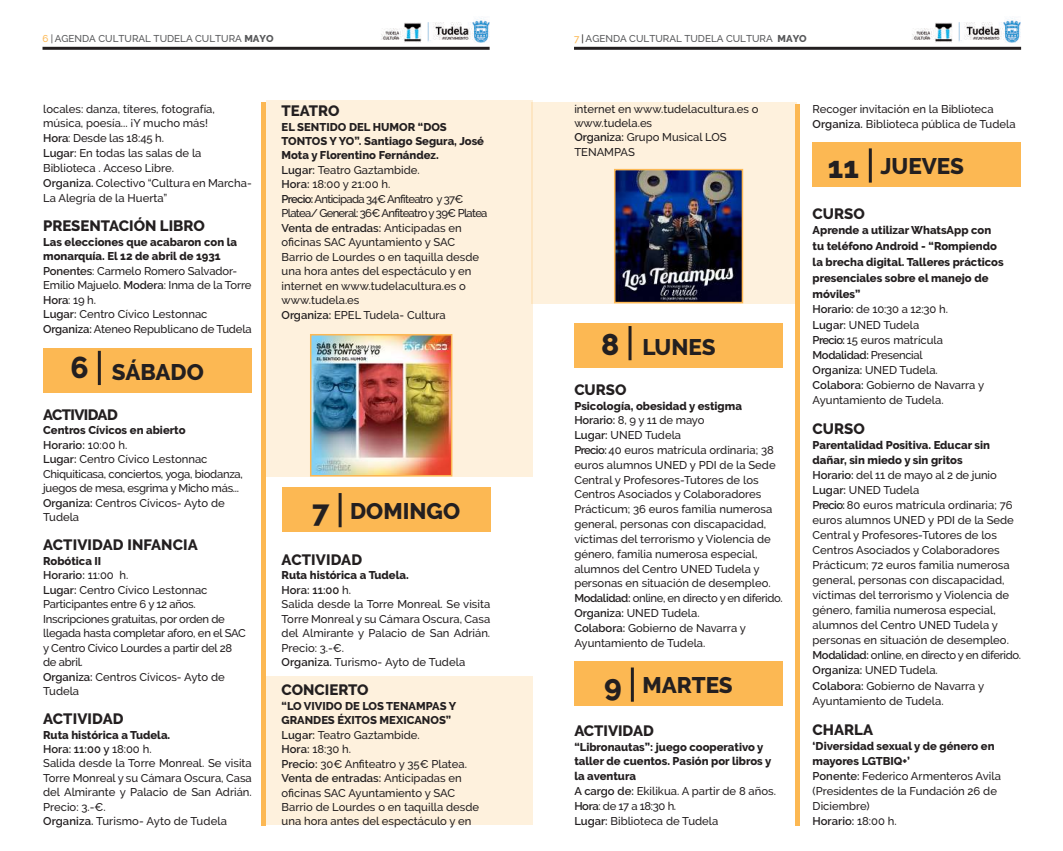
<style>
.page{position:relative;width:1063px;height:851px;background:#fff}
.page>*{position:absolute;margin:0;border:0;box-sizing:border-box;transform-origin:0 0}
.t1{font:800 22.5px "Raleway";color:#231f20}
.t2{font:800 15px "Raleway";color:#231f20}
.t3{font:800 15px "Raleway";letter-spacing:-.04em;color:#231f20}
.t4{font:500 11.25px/14.4px "Raleway";color:#231f20}
.t5{font:800 11.25px/15.5px "Raleway";color:#231f20}
.t6{font:500 11.25px/14.5px "Raleway";letter-spacing:-.025em;color:#231f20}
.t7{font:500 9.9px "Raleway";color:#57585a}
.s1{color:#fcb853}
.s2{font-weight:800}
.s3{color:#231f20}
.s4{font-weight:600}
.s5{font-size:30px}
.s6{font-weight:500}
</style>
<div class="page">
<hr style="left:43px;top:47px;width:447px;height:3px;background:#231f20">
<hr style="left:574px;top:47px;width:447px;height:3px;background:#231f20">
<img style="left:381px;top:17px;width:109px;height:26px">
<img style="left:912px;top:17px;width:108px;height:26px">
<div style="left:531px;top:102px;width:266px;height:201px;background:#fef1dd"></div>
<div style="left:267px;top:100px;width:266px;height:376px;background:#fef1dd"></div>
<div style="left:263px;top:676px;width:270px;height:148px;background:#fef1dd"></div>
<div style="left:261px;top:102px;width:5px;height:723px;background:#fcb853"></div>
<div style="left:795px;top:104px;width:5px;height:721px;background:#fcb853"></div>
<div style="left:43px;top:348px;width:209px;height:44px;background:#fcb853"></div>
<hr style="left:98px;top:351px;width:3px;height:34px;background:#231f20">
<div style="left:574px;top:323px;width:209px;height:45px;background:#fcb853"></div>
<hr style="left:629px;top:326px;width:3px;height:34px;background:#231f20">
<div style="left:282px;top:487px;width:208px;height:44px;background:#fcb853"></div>
<hr style="left:339px;top:493px;width:3px;height:34px;background:#231f20">
<img style="left:313px;top:337px;width:136px;height:136px">
<div style="left:310px;top:334px;width:142px;height:142px;border:2px solid #fcb854"></div>
<div style="left:574px;top:661px;width:209px;height:45px;background:#fcb853"></div>
<hr style="left:631px;top:667px;width:3px;height:34px;background:#231f20">
<img style="left:617px;top:172px;width:123px;height:128px">
<div style="left:614px;top:169px;width:129px;height:134px;border:2px solid #fcb854"></div>
<div style="left:812px;top:142px;width:208px;height:45px;background:#fcb853"></div>
<hr style="left:869px;top:148px;width:3px;height:34px;background:#231f20">
<p class="t7" style="left:43px;top:32px;width:233px"><span class="s1">6</span> | AGENDA CULTURAL TUDELA CULTURA <span class="s2">MAYO</span></p>
<p class="t7" style="left:574px;top:32px;width:234px"><span class="s1">7</span> <span class="s3">|</span> AGENDA CULTURAL TUDELA CULTURA <span class="s2">MAYO</span></p>
<p class="t4" style="left:43px;top:101px;width:210px;line-height:15px">locales: danza, títeres, fotografía, música, poesía... ¡Y mucho más!<br><span class="s4">Hora</span>: Desde las 18:45 h.<br><span class="s4">Lugar:</span> En todas las salas de la<br>Biblioteca . Acceso Libre.<br><span class="s4">Organiza.</span> Colectivo “Cultura en Marcha-<br>La Alegría de la Huerta”</p>
<h2 class="t2" style="left:43px;top:217px;width:163px">PRESENTACIÓN LIBRO</h2>
<p class="t4" style="left:43px;top:234px;width:210px"><span class="s2">Las elecciones que acabaron con la monarquía. El 12 de abril de 1931<br></span><span class="s4">Ponentes</span>: Carmelo Romero Salvador-<br>Emilio Majuelo. <span class="s4">Modera</span>: Inma de la Torre<br><span class="s4">Hora</span>: 19 h.<br><span class="s4">Lugar:</span> Centro Cívico Lestonnac<br><span class="s4">Organiza:</span> Ateneo Republicano de Tudela</p>
<h1 class="t1" style="left:70px;top:359px;width:135px"><span class="s5">6</span> SÁBADO</h1>
<h2 class="t3" style="left:43px;top:406px;width:76px">ACTIVIDAD</h2>
<p class="t6" style="left:43px;top:423px;width:201px"><span class="s2">Centros Cívicos en abierto<br></span><span class="s4">Horario:</span> 10:00 h.<br><span class="s4">Lugar:</span> Centro Cívico Lestonnac<br>Chiquiticasa, conciertos, yoga, biodanza, juegos de mesa, esgrima y Micho más...<br><span class="s4">Organiza:</span> Centros Cívicos- Ayto de<br>Tudela</p>
<h2 class="t2" style="left:43px;top:536px;width:156px">ACTIVIDAD INFANCIA</h2>
<p class="t6" style="left:43px;top:553px;width:204px"><span class="s2">Robótica II<br></span><span class="s4">Horario:</span> 11:00 h.<br><span class="s4">Lugar:</span> Centro Cívico Lestonnac<br>Participantes entre 6 y 12 años.<br>Inscripciones gratuitas, por orden de llegada hasta completar aforo, en el SAC y Centro Cívico Lourdes a partir del 28 de abril.<br><span class="s4">Organiza:</span> Centros Cívicos- Ayto de<br>Tudela</p>
<h2 class="t2" style="left:43px;top:710px;width:82px">ACTIVIDAD</h2>
<p class="t4" style="left:43px;top:727px;width:210px"><span class="s2">Ruta histórica a Tudela.<br></span><span class="s4">Hora: 11:00 y</span> 18:00 h.<br>Salida desde la Torre Monreal. Se visita<br>Torre Monreal y su Cámara Oscura, Casa del Almirante y Palacio de San Adrián.<br>Precio: 3.-€.<br><span class="s4">Organiza.</span> Turismo- Ayto de Tudela</p>
<h2 class="t2" style="left:282px;top:102px;width:60px">TEATRO</h2>
<p class="t4" style="left:282px;top:119px;width:207px"><span class="s2">EL SENTIDO DEL HUMOR “DOS<br>TONTOS Y YO”. Santiago Segura, José<br>Mota y Florentino Fernández.<br></span><span class="s4">Lugar:</span> Teatro Gaztambide.<br><span class="s4">Hora:</span> 18:00 y 21:00 h.<br><span class="s4">Precio:</span> Anticipada 34€ Anfiteatro y 37€<br>Platea/ General: 36€ Anfiteatro y 39€ Platea<br><span class="s4">Venta de entradas:</span> Anticipadas en oficinas SAC Ayuntamiento y SAC<br>Barrio de Lourdes o en taquilla desde una hora antes del espectáculo y en internet en www.tudelacultura.es o www.tudela.es<br><span class="s4">Organiza:</span> EPEL Tudela- Cultura</p>
<h1 class="t1" style="left:312px;top:498px;width:149px"><span class="s5">7</span> DOMINGO</h1>
<h2 class="t2" style="left:282px;top:551px;width:82px">ACTIVIDAD</h2>
<p class="t4" style="left:282px;top:568px;width:210px"><span class="s2">Ruta histórica a Tudela.<br></span><span class="s4">Hora: 11:00</span> h.<br>Salida desde la Torre Monreal. Se visita<br>Torre Monreal y su Cámara Oscura, Casa del Almirante y Palacio de San Adrián.<br>Precio: 3.-€.<br><span class="s4">Organiza.</span> Turismo- Ayto de Tudela</p>
<h2 class="t2" style="left:282px;top:681px;width:88px">CONCIERTO</h2>
<p class="t4" style="left:282px;top:698px;width:199px"><span class="s2">“LO VIVIDO DE LOS TENAMPAS Y<br>GRANDES ÉXITOS MEXICANOS”<br></span><span class="s4">Lugar:</span> Teatro Gaztambide.<br><span class="s4">Hora:</span> 18:30 h.<br><span class="s4">Precio:</span> 30€ Anfiteatro y 35€ Platea.<br><span class="s4">Venta de entradas:</span> Anticipadas en oficinas SAC Ayuntamiento y SAC<br>Barrio de Lourdes o en taquilla desde una hora antes del espectáculo y en</p>
<p class="t4" style="left:574px;top:101px;width:186px">internet en www.tudelacultura.es o www.tudela.es<br><span class="s4">Organiza:</span> Grupo Musical LOS<br>TENAMPAS</p>
<h1 class="t1" style="left:601px;top:334px;width:116px"><span class="s5">8</span> LUNES</h1>
<h2 class="t2" style="left:574px;top:381px;width:54px">CURSO</h2>
<p class="t4" style="left:574px;top:398px;width:210px;line-height:14.9px"><span class="s2">Psicología, obesidad y estigma </span><span class="s4">Horario:</span> 8, 9 y 11 de mayo<br><span class="s4">Lugar:</span> UNED Tudela<br><span class="s4">Precio:</span> 40 euros matrícula ordinaria; 38 euros alumnos UNED y PDI de la Sede Central y Profesores-Tutores de los Centros Asociados y Colaboradores Prácticum; 36 euros familia numerosa general, personas con discapacidad, víctimas del terrorismo y Violencia de género, familia numerosa especial, alumnos del Centro UNED Tudela y personas en situación de desempleo.<br><span class="s4">Modalidad:</span> online, en directo y en diferido.<br><span class="s4">Organiza:</span> UNED Tudela.<br><span class="s4">Colabora:</span> Gobierno de Navarra y Ayuntamiento de Tudela.</p>
<h1 class="t1" style="left:604px;top:672px;width:130px"><span class="s5">9</span> MARTES</h1>
<h2 class="t2" style="left:574px;top:721px;width:81px">ACTIVIDAD</h2>
<p class="t5" style="left:574px;top:739px;width:203px;line-height:14.9px">“Libronautas”: juego cooperativo y taller de cuentos. Pasión por libros y la aventura<br><span class="s4">A cargo de:</span> <span class="s6">Ekilikua. A partir de 8 años.<br></span><span class="s4">Hora</span><span class="s6">: de 17 a 18:30 h.<br></span><span class="s4">Lugar:</span> <span class="s6">Biblioteca de Tudela</span></p>
<p class="t4" style="left:813px;top:101px;width:204px;line-height:15px">Recoger invitación en la Biblioteca<br><span class="s4">Organiza.</span> Biblioteca pública de Tudela</p>
<h1 class="t1" style="left:828px;top:153px;width:138px"><span class="s5">11</span> JUEVES</h1>
<h2 class="t2" style="left:813px;top:205px;width:54px">CURSO</h2>
<p class="t5" style="left:813px;top:222px;width:193px">Aprende a utilizar WhatsApp con tu teléfono Android - “Rompiendo la brecha digital. Talleres prácticos presenciales sobre el manejo de móviles”<br><span class="s4">Horario:</span> <span class="s6">de 10:30 a 12:30 h.<br></span><span class="s4">Lugar:</span> <span class="s6">UNED Tudela<br></span><span class="s4">Precio:</span> <span class="s6">15 euros matrícula<br></span><span class="s4">Modalidad:</span> <span class="s6">Presencial<br></span><span class="s4">Organiza:</span> <span class="s6">UNED Tudela.<br></span><span class="s4">Colabora:</span> <span class="s6">Gobierno de Navarra y<br>Ayuntamiento de Tudela.</span></p>
<h2 class="t2" style="left:813px;top:420px;width:54px">CURSO</h2>
<p class="t4" style="left:813px;top:437px;width:210px;line-height:15px"><span class="s2">Parentalidad Positiva. Educar sin dañar, sin miedo y sin gritos<br></span><span class="s4">Horario:</span> del 11 de mayo al 2 de junio <span class="s4">Lugar:</span> UNED Tudela<br><span class="s4">Precio:</span> 80 euros matrícula ordinaria; 76 euros alumnos UNED y PDI de la Sede Central y Profesores-Tutores de los Centros Asociados y Colaboradores Prácticum; 72 euros familia numerosa general, personas con discapacidad, víctimas del terrorismo y Violencia de género, familia numerosa especial, alumnos del Centro UNED Tudela y personas en situación de desempleo.<br><span class="s4">Modalidad:</span> online, en directo y en diferido.<br><span class="s4">Organiza:</span> UNED Tudela.<br><span class="s4">Colabora:</span> Gobierno de Navarra y Ayuntamiento de Tudela.</p>
<h2 class="t2" style="left:813px;top:720px;width:62px">CHARLA</h2>
<p class="t4" style="left:813px;top:738px;width:190px;line-height:15px"><span class="s2">‘Diversidad sexual y de género en mayores LGTBIQ+’<br></span><span class="s4">Ponente:</span> Federico Armenteros Avila (Presidentes de la Fundación 26 de<br>Diciembre)<br><span class="s4">Horario:</span> 18:00 h.</p>
</div>
